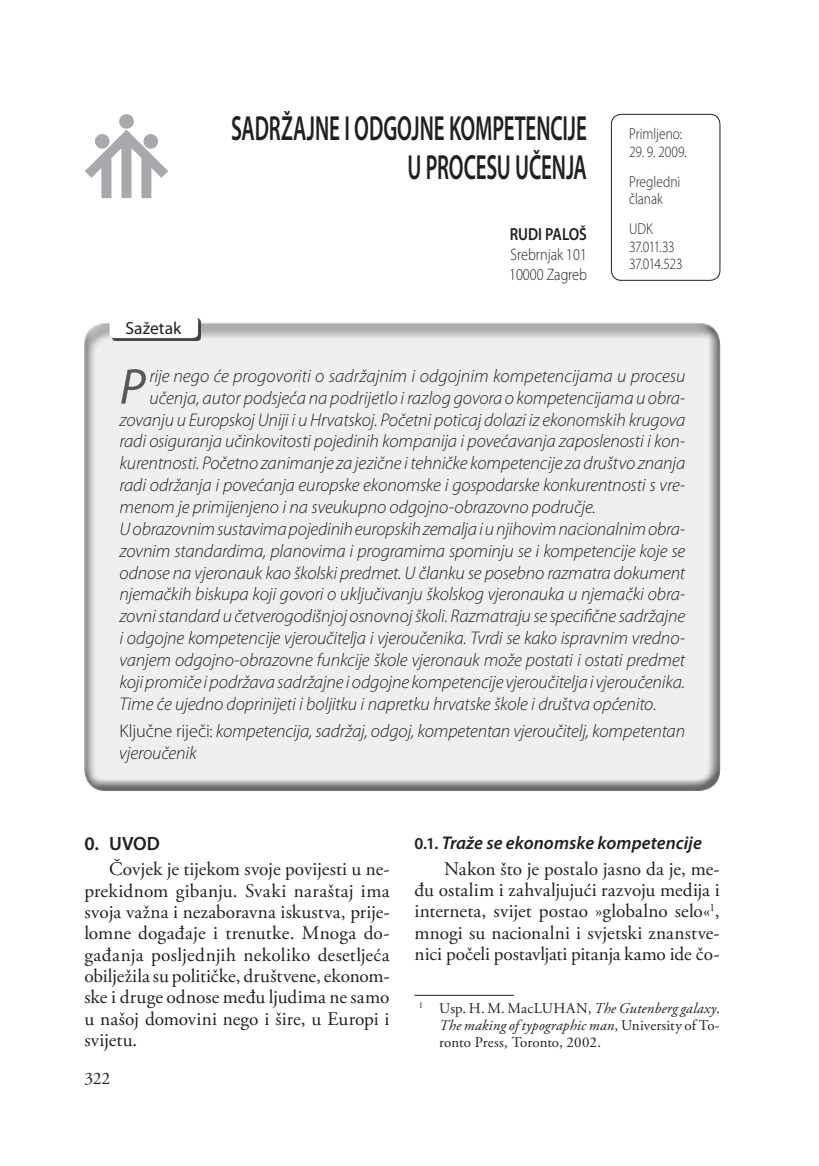
<style>
.page{position:relative;width:819px;height:1166px;background:#fff}
.page>*{position:absolute;margin:0;border:0;box-sizing:border-box;transform-origin:0 0}
.t1{font:italic 50.75px "Myriad Pro";color:#57585a}
.t2{font:600 35px/38.5px "Myriad Pro";letter-spacing:-.005em;color:#231f20;text-align:right;scale:.6 1}
.t3{font:19.25px/21.3px "Adobe Garamond Pro";color:#231f20;text-align:justify}
.t4{font:600 19.25px "Myriad Pro";color:#231f20}
.t5{font:italic 300 18.38px/21.9px "Myriad Pro";letter-spacing:-.01em;color:#231f20}
.t6{font:italic 600 18.38px "Myriad Pro";color:#231f20}
.t7{font:600 17.5px "Myriad Pro";color:#231f20;scale:.85 1}
.t8{font:17.5px "Myriad Pro";letter-spacing:.005em;color:#231f20}
.t9{font:17.5px "Adobe Garamond Pro";color:#231f20}
.t10{font:300 16.62px/20.1px "Myriad Pro";color:#231f20;scale:.85 1}
.t11{font:300 15.75px/29.9px "Myriad Pro";color:#231f20;scale:.85 1}
.t12{font:300 15.75px/17.5px "Myriad Pro";letter-spacing:-.04em;color:#231f20;scale:.85 1}
.t13{font:14.88px/16.6px "Adobe Garamond Pro";letter-spacing:.005em;color:#231f20;text-align:justify}
.s1{font-style:normal}
.s2{font-style:normal;font-size:16.62px}
.s3{font-style:italic}
</style>
<div class="page">
<div style="left:83px;top:327px;width:638px;height:464px;background:#231f20;opacity:.75"></div>
<div style="left:112px;top:318px;width:89px;height:23px;background:#231f20;opacity:.83"></div>
<div style="left:110px;top:316px;width:88px;height:22px;background:#fff;border-radius:5px"></div>
<div style="left:611px;top:114px;width:109px;height:167px;border:1px solid #231f20;border-radius:10px"></div>
<svg style="left:85px;top:114px;width:83px;height:84px"></svg>
<hr style="left:414px;top:995px;width:99px;height:1px;background:#231f20">
<p class="t8" style="left:125px;top:317px;width:57px">Sažetak</p>
<h2 class="t2" style="left:231px;top:108px;width:594px">SADRŽAJNE I ODGOJNE KOMPETENCIJE<br>U PROCESU UČENJA</h2>
<p class="t7" style="left:509px;top:223px;width:92px">RUDI PALOŠ</p>
<p class="t10" style="left:509px;top:245px;width:93px">Srebrnjak 101<br>10000 Zagreb</p>
<p class="t11" style="left:629px;top:119px;width:64px">Primljeno:</p>
<p class="t11" style="left:629px;top:136px;width:69px">29. 9. 2009.<br>Pregledni</p>
<p class="t11" style="left:629px;top:184px;width:41px">članak<br>UDK</p>
<p class="t12" style="left:629px;top:238px;width:64px">37.011.33<br>37.014.523</p>
<h1 class="t1" style="left:119px;top:355px;width:27px">P</h1>
<p class="t5" style="left:149px;top:364px;width:537px">rije nego će progovoriti o sadržajnim i odgojnim kompetencijama u procesu</p>
<p class="t5" style="left:149px;top:386px;width:537px">učenja, autor podsjeća na podrijetlo i razlog govora o kompetencijama u obra-</p>
<p class="t5" style="left:119px;top:408px;width:567px">zovanju u Europskoj Uniji i u Hrvatskoj. Početni poticaj dolazi iz ekonomskih krugova</p>
<p class="t5" style="left:119px;top:430px;width:567px">radi osiguranja učinkovitosti pojedinih kompanija i povećavanja zaposlenosti i kon-</p>
<p class="t5" style="left:119px;top:452px;width:567px">kurentnosti. Početno zanimanje za jezične i tehničke kompetencije za društvo znanja</p>
<p class="t5" style="left:119px;top:474px;width:567px">radi održanja i povećanja europske ekonomske i gospodarske konkurentnosti s vre-</p>
<p class="t5" style="left:119px;top:496px;width:478px">menom je primijenjeno i na sveukupno odgojno-obrazovno područje.</p>
<p class="t5" style="left:119px;top:518px;width:567px">U obrazovnim sustavima pojedinih europskih zemalja i u njihovim nacionalnim obra-</p>
<p class="t5" style="left:119px;top:539px;width:567px">zovnim standardima, planovima i programima spominju se i kompetencije koje se</p>
<p class="t5" style="left:119px;top:561px;width:567px">odnose na vjeronauk kao školski predmet. U članku se posebno razmatra dokument</p>
<p class="t5" style="left:119px;top:583px;width:567px">njemačkih biskupa koji govori o uključivanju školskog vjeronauka u njemački obra-</p>
<p class="t5" style="left:119px;top:605px;width:567px">zovni standard u četverogodišnjoj osnovnoj školi. Razmatraju se specifične sadržajne</p>
<p class="t5" style="left:119px;top:627px;width:567px">i odgojne kompetencije vjeroučitelja i vjeroučenika. Tvrdi se kako ispravnim vredno-</p>
<p class="t5" style="left:119px;top:649px;width:567px">vanjem odgojno-obrazovne funkcije škole vjeronauk može postati i ostati predmet</p>
<p class="t5" style="left:119px;top:671px;width:567px">koji promiče i podržava sadržajne i odgojne kompetencije vjeroučitelja i vjeroučenika.</p>
<p class="t5" style="left:119px;top:692px;width:538px">Time će ujedno doprinijeti i boljitku i napretku hrvatske škole i društva općenito.</p>
<p class="t5" style="left:119px;top:719px;width:567px"><span class="s1">Ključne riječi:</span> kompetencija, sadržaj, odgoj, kompetentan vjeroučitelj, kompetentan vjeroučenik</p>
<p class="t4" style="left:84px;top:831px;width:77px">0. UVOD</p>
<p class="t3" style="left:84px;top:859px;width:307px;text-indent:25px">Čovjek je tijekom svoje povijesti u ne&shy;prekidnom gibanju. Svaki naraštaj ima svoja važna i nezaboravna iskustva, prije&shy;lomne događaje i trenutke. Mnoga do&shy;gađanja posljednjih nekoliko desetljeća obilježila su političke, društvene, ekonom&shy;ske i druge odnose među ljudima ne samo u našoj domovini nego i šire, u Europi i svijetu.</p>
<p class="t9" style="left:84px;top:1068px;width:27px">322</p>
<p class="t6" style="left:414px;top:831px;width:289px"><span class="s2">0.1.</span> Traže se ekonomske kompetencije</p>
<p class="t3" style="left:414px;top:858px;width:307px;text-indent:30px">Nakon što je postalo jasno da je, me&shy;đu ostalim i zahvaljujući razvoju medija i interneta, svijet postao »globalno selo«<sup>1</sup>, mnogi su nacionalni i svjetski znanstve&shy;nici počeli postavljati pitanja kamo ide čo-</p>
<p class="t13" style="left:439px;top:1001px;width:282px;text-indent:-20px"><sup>1</sup> Usp. H. M. MacLUHAN, <span class="s3">The Gutenberggalaxy</span>.<br><span class="s3">The making of typographic man</span>, University of To&shy;ronto Press, Toronto, 2002.</p>
</div>
